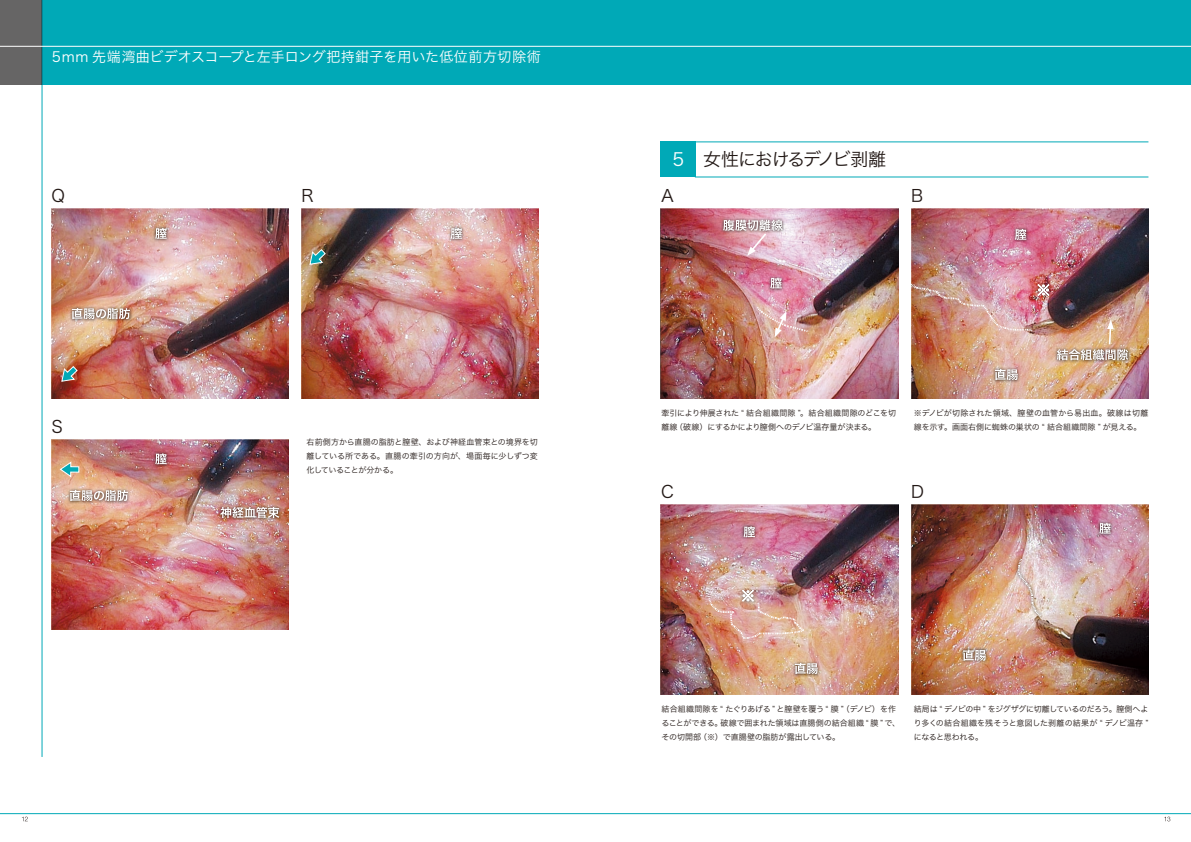
<style>
.page{position:relative;width:1191px;height:842px;background:#fff}
.page>*{position:absolute;margin:0;border:0;box-sizing:border-box;transform-origin:0 0}
.t1{font:18px "Hira Kaku Pro W3";letter-spacing:-.065em;color:#231916}
.t2{font:18px "Hira Kaku Pro W3";color:#fff}
.t3{font:17px "Hira Kaku Pro W3";color:#231916}
.t4{font:14px "Hira Kaku Pro W3";letter-spacing:.005em;color:#fff}
.t5{font:8px/14px "Hira Kaku Pro W3";letter-spacing:-.005em;color:#231916}
</style>
<div class="page">
<div style="left:41px;top:0;width:1150px;height:85px;background:#00a9b7"></div>
<hr style="left:0;top:813px;width:1191px;height:1px;background:#00a9b7">
<div style="left:0;top:0;width:42px;height:85px;background:#666565"></div>
<hr style="left:42px;top:0;width:1px;height:757px;background:#00a9b7">
<hr style="left:0;top:46px;width:1191px;height:1px;background:#fff">
<svg style="left:22px;top:817px;width:6px;height:4px"></svg>
<svg style="left:1164px;top:817px;width:6px;height:4px"></svg>
<img style="left:51px;top:209px;width:237px;height:190px">
<img style="left:301px;top:209px;width:238px;height:190px">
<img style="left:51px;top:440px;width:237px;height:190px">
<svg style="left:69px;top:305px;width:64px;height:17px"></svg>
<svg style="left:72px;top:308px;width:58px;height:11px"></svg>
<svg style="left:67px;top:487px;width:64px;height:17px"></svg>
<svg style="left:70px;top:490px;width:58px;height:11px"></svg>
<svg style="left:217px;top:504px;width:65px;height:17px"></svg>
<svg style="left:220px;top:507px;width:59px;height:11px"></svg>
<svg style="left:152px;top:225px;width:17px;height:17px"></svg>
<svg style="left:155px;top:228px;width:12px;height:11px"></svg>
<svg style="left:152px;top:450px;width:17px;height:17px"></svg>
<svg style="left:155px;top:453px;width:12px;height:11px"></svg>
<svg style="left:60px;top:462px;width:19px;height:15px"></svg>
<svg style="left:61px;top:366px;width:16px;height:16px"></svg>
<svg style="left:309px;top:249px;width:16px;height:16px"></svg>
<img style="left:660px;top:209px;width:238px;height:190px">
<img style="left:911px;top:209px;width:237px;height:190px">
<img style="left:660px;top:505px;width:238px;height:189px">
<img style="left:911px;top:505px;width:237px;height:190px">
<svg style="left:740px;top:523px;width:18px;height:17px"></svg>
<svg style="left:743px;top:526px;width:12px;height:11px"></svg>
<svg style="left:1096px;top:520px;width:17px;height:17px"></svg>
<svg style="left:1099px;top:523px;width:11px;height:11px"></svg>
<svg style="left:792px;top:660px;width:29px;height:17px"></svg>
<svg style="left:795px;top:663px;width:23px;height:11px"></svg>
<svg style="left:960px;top:647px;width:29px;height:17px"></svg>
<svg style="left:963px;top:649px;width:23px;height:12px"></svg>
<svg style="left:755px;top:305px;width:54px;height:32px;background:#d8a8a7"></svg>
<svg style="left:1014px;top:556px;width:29px;height:63px"></svg>
<svg style="left:1017px;top:556px;width:26px;height:62px;background:#dec5bd"></svg>
<svg style="left:739px;top:587px;width:17px;height:3px"></svg>
<img style="left:707px;top:590px;width:98px;height:50px">
<svg style="left:1049px;top:282px;width:2px;height:16px"></svg>
<img style="left:911px;top:282px;width:138px;height:51px">
<svg style="left:448px;top:225px;width:17px;height:17px"></svg>
<svg style="left:450px;top:228px;width:12px;height:11px"></svg>
<svg style="left:767px;top:275px;width:17px;height:17px"></svg>
<svg style="left:770px;top:278px;width:11px;height:11px"></svg>
<svg style="left:1012px;top:226px;width:17px;height:17px"></svg>
<svg style="left:1015px;top:229px;width:11px;height:11px"></svg>
<svg style="left:992px;top:366px;width:28px;height:17px"></svg>
<svg style="left:995px;top:369px;width:22px;height:11px"></svg>
<svg style="left:720px;top:217px;width:65px;height:17px"></svg>
<svg style="left:723px;top:220px;width:59px;height:36px;background:#d7adb7"></svg>
<svg style="left:1054px;top:346px;width:76px;height:17px"></svg>
<img style="left:1057px;top:320px;width:71px;height:40px">
<div style="left:660px;top:142px;width:36px;height:35px;background:#00a9b7"></div>
<hr style="left:695px;top:142px;width:453px;height:1px;background:#00a9b7">
<hr style="left:695px;top:177px;width:453px;height:1px;background:#00a9b7">
<h3 class="t4" style="left:52px;top:44px;width:490px">5mm 先端湾曲ビデオスコープと左手ロング把持鉗子を用いた低位前方切除術</h3>
<h2 class="t3" style="left:51px;top:181px;width:15px">Q</h2>
<h2 class="t3" style="left:302px;top:181px;width:14px">R</h2>
<h2 class="t3" style="left:51px;top:412px;width:13px">S</h2>
<p class="t5" style="left:306px;top:435px;width:233px;text-align:justify">右前側方から直腸の脂肪と膣壁、および神経血管束との境界を切離している所である。直腸の牽引の方向が、場面毎に少しずつ変化していることが分かる。</p>
<h1 class="t2" style="left:672px;top:144px;width:13px">5</h1>
<h1 class="t1" style="left:703px;top:143px;width:184px">女性におけるデノビ剥離</h1>
<h2 class="t3" style="left:661px;top:181px;width:14px">A</h2>
<h2 class="t3" style="left:911px;top:181px;width:14px">B</h2>
<p class="t5" style="left:661px;top:406px;width:236px">牽引により伸展された “ 結合組織間隙 ”。結合組織間隙のどこを切離線（破線）にするかにより膣側へのデノビ温存量が決まる。</p>
<p class="t5" style="left:913px;top:406px;width:236px">※デノビが切除された領域、膣壁の血管から易出血。破線は切離線を示す。画面右側に蜘蛛の巣状の “ 結合組織間隙 ” が見える。</p>
<h2 class="t3" style="left:661px;top:476px;width:14px">C</h2>
<h2 class="t3" style="left:911px;top:476px;width:14px">D</h2>
<p class="t5" style="left:661px;top:701px;width:240px">結合組織間隙を “ たぐりあげる”と膣壁を覆う“ 膜 ”（デノビ）を作ることができる。破線で囲まれた領域は直腸側の結合組織 “ 膜 ” で、その切開部（※）で直腸壁の脂肪が露出している。</p>
<p class="t5" style="left:913px;top:701px;width:236px;text-align:justify">結局は “ デノビの中 ” をジグザグに切離しているのだろう。膣側へより多くの結合組織を残そうと意図した剥離の結果が “ デノビ温存 ”になると思われる。</p>
</div>
